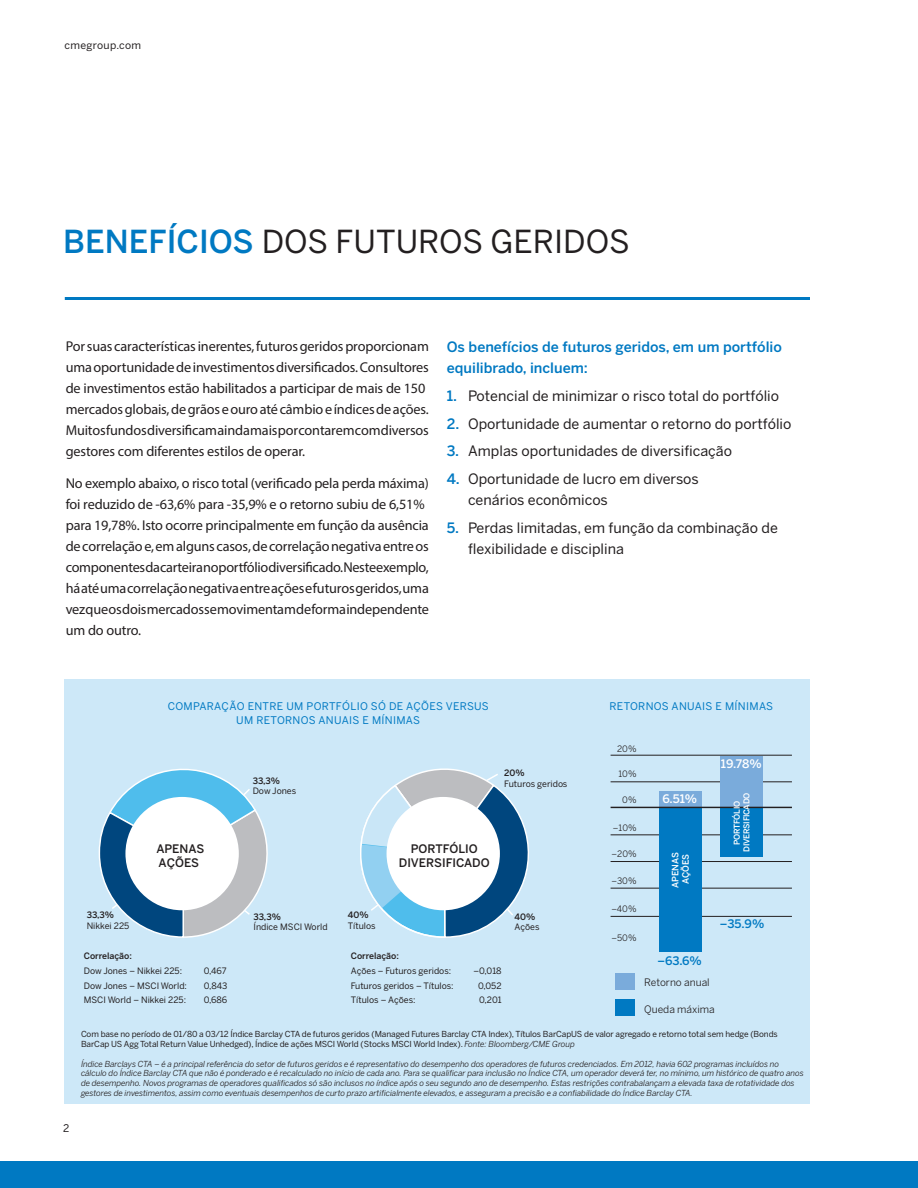
<style>
.page{position:relative;width:918px;height:1188px;background:#fff}
.page>*{position:absolute;margin:0;border:0;box-sizing:border-box;transform-origin:0 0}
.t1{font:31.5px "Benton Sans";color:#231f20}
.Body{font:14.25px/21px "Myriad Pro";letter-spacing:-.01em;color:#231f20}
.Body-2{font:14.25px/21px "Benton Sans";color:#231f20}
.Body-3{font:500 14.25px/21px "Benton Sans";color:#0079c2}
.t2{font:500 11.7px/14.1px "Benton Sans";color:#231f20;text-align:center}
.t3{font:500 11.7px "Benton Sans";color:#0079c2}
.t4{font:500 11.7px "Benton Sans";color:#fff}
.t5{font:10.5px/13.5px "Benton Sans";letter-spacing:.03em;color:#0079c2;text-align:center}
.t6{font:10.5px "Benton Sans";letter-spacing:.03em;color:#231f20}
.t7{font:10.2px "Benton Sans";color:#231f20}
.t8{font:8.85px/10.5px "Benton Sans";color:#231f20}
.t9{font:8.85px "Benton Sans";color:#231f20}
.t10{font:500 8.85px/10.5px "Benton Sans";color:#fff;text-align:center}
.disclaimer{font:italic 8.25px/9.9px "Benton Sans";letter-spacing:-.01em;color:#231f20}
.disclaimer-2{font:8.25px/9.9px "Benton Sans";letter-spacing:-.01em;color:#231f20}
.t11{font:500 8.1px/9.6px "Benton Sans";letter-spacing:-.03em;color:#fff;text-align:center}
.s1{font-weight:500;color:#0079c2}
.s2{font-weight:500}
.s3{font-style:italic}
</style>
<div class="page">
<div style="left:0;top:1161px;width:918px;height:27px;background:#0079c2"></div>
<div style="left:65px;top:679px;width:745px;height:424px;background:#cde8f8"></div>
<hr style="left:65px;top:297px;width:745px;height:3px;background:#0079c2">
<svg style="left:360px;top:768px;width:169px;height:170px"></svg>
<div style="left:387px;top:797px;width:113px;height:113px;background:#fff;border-radius:50%"></div>
<svg style="left:98px;top:768px;width:170px;height:170px"></svg>
<div style="left:125px;top:797px;width:114px;height:113px;background:#fff;border-radius:50%"></div>
<hr style="left:611px;top:781px;width:181px;height:1px;background:#231f20">
<hr style="left:611px;top:834px;width:181px;height:1px;background:#231f20">
<hr style="left:611px;top:755px;width:181px;height:1px;background:#231f20">
<hr style="left:611px;top:916px;width:181px;height:1px;background:#231f20">
<hr style="left:611px;top:888px;width:181px;height:1px;background:#231f20">
<hr style="left:611px;top:861px;width:181px;height:1px;background:#231f20">
<div style="left:720px;top:808px;width:43px;height:49px;background:#0079c2"></div>
<div style="left:615px;top:973px;width:20px;height:17px;background:#7aabdb"></div>
<div style="left:615px;top:999px;width:20px;height:17px;background:#0079c2"></div>
<div style="left:720px;top:756px;width:43px;height:51px;background:#7aabdb"></div>
<div style="left:659px;top:807px;width:42px;height:145px;background:#0079c2"></div>
<div style="left:659px;top:791px;width:42px;height:17px;background:#7aabdb"></div>
<hr style="left:611px;top:807px;width:181px;height:1px;background:#231f20">
<p class="t6" style="left:65px;top:38px;width:78px">cmegroup.com</p>
<p class="t1" style="left:63px;top:223px;width:568px"><span class="s1">BENEFÍCIOS</span> DOS FUTUROS GERIDOS</p>
<p class="Body" style="left:66px;top:336px;width:365px">Por suas características inerentes, futuros geridos proporcionam uma oportunidade de investimentos diversificados. Consultores de investimentos estão habilitados a participar de mais de 150 mercados globais, de grãos e ouro até câmbio e índices de ações.<br>Muitos fundos diversificam ainda mais por contarem com diversos gestores com diferentes estilos de operar.</p>
<p class="Body" style="left:66px;top:472px;width:365px">No exemplo abaixo, o risco total (verificado pela perda máxima) foi reduzido de -63,6% para -35,9% e o retorno subiu de 6,51% para 19,78%. Isto ocorre principalmente em função da ausência de correlação e, em alguns casos, de correlação negativa entre os componentes da carteira no portfólio diversificado. Neste exemplo, há até uma correlação negativa entre ações e futuros geridos, uma vez que os dois mercados se movimentam de forma independente um do outro.</p>
<p class="Body-3" style="left:447px;top:336px;width:337px">Os benefícios de futuros geridos, em um portfólio equilibrado, incluem:</p>
<p class="Body-2" style="left:447px;top:385px;width:334px"><span class="s1">1.</span> Potencial de minimizar o risco total do portfólio</p>
<p class="Body-2" style="left:447px;top:413px;width:346px"><span class="s1">2.</span> Oportunidade de aumentar o retorno do portfólio</p>
<p class="Body-2" style="left:447px;top:441px;width:287px"><span class="s1">3.</span> Amplas oportunidades de diversificação</p>
<p class="Body-2" style="left:468px;top:468px;width:232px;text-indent:-21px"><span class="s1">4.</span> Oportunidade de lucro em diversos cenários econômicos</p>
<p class="Body-2" style="left:468px;top:517px;width:311px;text-indent:-21px"><span class="s1">5.</span> Perdas limitadas, em função da combinação de flexibilidade e disciplina</p>
<p class="t5" style="left:168px;top:700px;width:322px">COMPARAÇÃO ENTRE UM PORTFÓLIO SÓ DE AÇÕES VERSUS<br>UM RETORNOS ANUAIS E MÍNIMAS</p>
<p class="t5" style="left:610px;top:700px;width:165px">RETORNOS ANUAIS E MÍNIMAS</p>
<p class="t9" style="left:617px;top:743px;width:21px">20%</p>
<p class="t8" style="left:87px;top:910px;width:44px"><span class="s2">33,3%<br></span>Nikkei 225</p>
<p class="t2" style="left:156px;top:841px;width:49px;text-align:left">APENAS<br>AÇÕES</p>
<p class="t8" style="left:253px;top:775px;width:45px"><span class="s2">33,3%<br></span>Dow Jones</p>
<p class="t8" style="left:253px;top:911px;width:76px"><span class="s2">33,3%<br></span>Índice MSCI World</p>
<p class="t8" style="left:348px;top:910px;width:29px"><span class="s2">40%<br></span>Títulos</p>
<p class="t8" style="left:504px;top:768px;width:65px"><span class="s2">20%<br></span>Futuros geridos</p>
<p class="t2" style="left:399px;top:841px;width:92px">PORTFÓLIO<br>DIVERSIFICADO</p>
<p class="t8" style="left:515px;top:911px;width:27px"><span class="s2">40%<br></span>Ações</p>
<p class="t9" style="left:619px;top:768px;width:19px">10%</p>
<p class="t9" style="left:622px;top:794px;width:16px">0%</p>
<p class="t9" style="left:613px;top:823px;width:25px">–10%</p>
<p class="t9" style="left:612px;top:849px;width:27px">–20%</p>
<p class="t9" style="left:611px;top:875px;width:27px">–30%</p>
<p class="t9" style="left:611px;top:904px;width:27px">–40%</p>
<p class="t4" style="left:662px;top:792px;width:36px">6.51%</p>
<p class="t10" style="left:670px;top:888px;width:37px;rotate:-90deg">APENAS<br>AÇÕES</p>
<p class="t4" style="left:721px;top:757px;width:42px">19.78%</p>
<p class="t11" style="left:732px;top:852px;width:61px;rotate:-90deg">PORTFÓLIO<br>DIVERSIFICADO</p>
<p class="t3" style="left:720px;top:916px;width:46px">–35.9%</p>
<p class="t9" style="left:612px;top:932px;width:26px">–50%</p>
<p class="t8" style="left:84px;top:949px;width:100px;line-height:14.7px"><span class="s2">Correlação:<br></span>Dow Jones – Nikkei 225:</p>
<p class="t8" style="left:204px;top:965px;width:24px">0,467</p>
<p class="t8" style="left:351px;top:949px;width:102px;line-height:14.7px"><span class="s2">Correlação:<br></span>Ações – Futuros geridos:</p>
<p class="t8" style="left:474px;top:965px;width:30px">–0,018</p>
<p class="t3" style="left:658px;top:954px;width:46px">–63.6%</p>
<p class="t8" style="left:84px;top:980px;width:105px">Dow Jones – MSCI World:</p>
<p class="t8" style="left:204px;top:980px;width:25px">0,843</p>
<p class="t8" style="left:84px;top:995px;width:104px">MSCI World – Nikkei 225:</p>
<p class="t8" style="left:204px;top:995px;width:25px">0,686</p>
<p class="t8" style="left:351px;top:980px;width:105px">Futuros geridos – Títulos:</p>
<p class="t8" style="left:478px;top:980px;width:25px">0,052</p>
<p class="t8" style="left:351px;top:995px;width:66px">Títulos – Ações:</p>
<p class="t8" style="left:479px;top:995px;width:24px">0,201</p>
<p class="t7" style="left:644px;top:976px;width:67px">Retorno anual</p>
<p class="t7" style="left:644px;top:1003px;width:72px">Queda máxima</p>
<p class="t6" style="left:63px;top:1122px;width:8px">2</p>
<p class="disclaimer-2" style="left:81px;top:1029px;width:698px">Com base no período de 01/80 a 03/12 Índice Barclay CTA de futuros geridos (Managed Futures Barclay CTA Index), Títulos BarCapUS de valor agregado e retorno total sem hedge (Bonds<br>BarCap US Agg Total Return Value Unhedged), Índice de ações MSCI World (Stocks MSCI World Index). <span class="s3">Fonte: Bloomberg/CME Group</span></p>
<p class="disclaimer" style="left:81px;top:1059px;width:724px">Índice Barclays CTA – é a principal referência do setor de futuros geridos e é representativo do desempenho dos operadores de futuros credenciados. Em 2012, havia 602 programas incluídos no cálculo do Índice Barclay CTA que não é ponderado e é recalculado no início de cada ano. Para se qualificar para inclusão no Índice CTA, um operador deverá ter, no mínimo, um histórico de quatro anos de desempenho. Novos programas de operadores qualificados só são inclusos no índice após o seu segundo ano de desempenho. Estas restrições contrabalançam a elevada taxa de rotatividade dos gestores de investimentos, assim como eventuais desempenhos de curto prazo artificialmente elevados, e asseguram a precisão e a confiabilidade do Índice Barclay CTA.</p>
</div>
